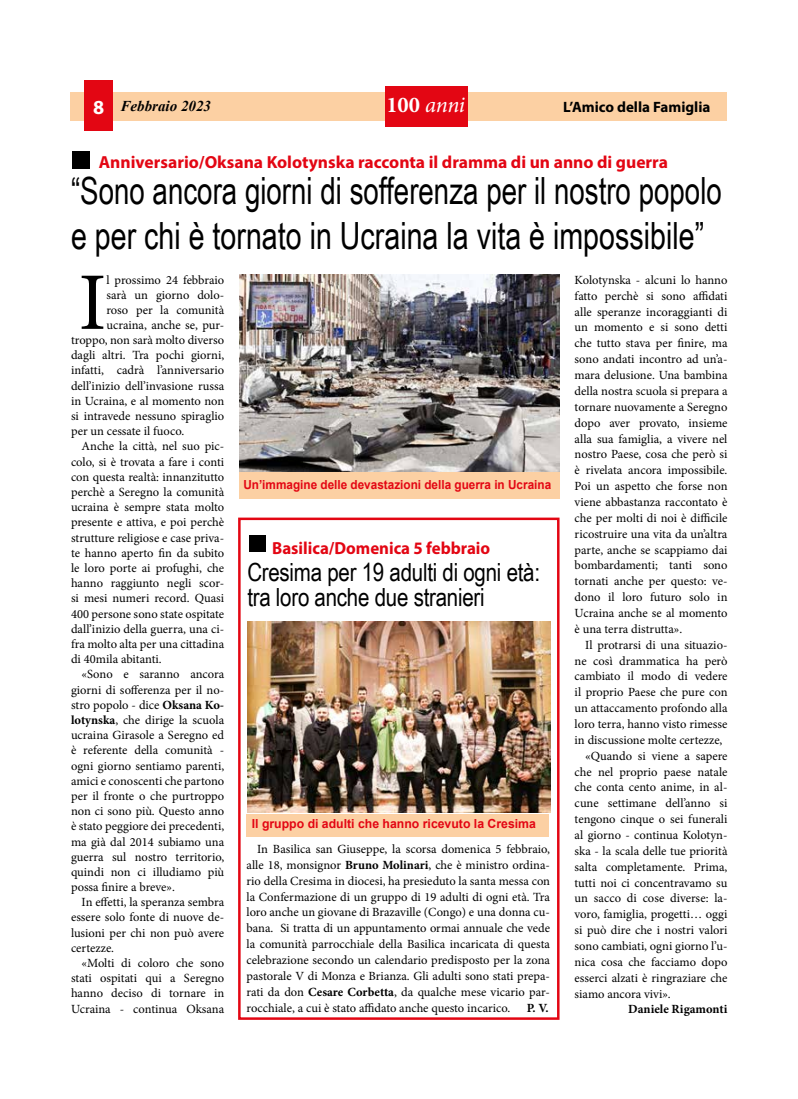
<style>
.page{position:relative;width:798px;height:1099px;background:#fff}
.page>*{position:absolute;margin:0;border:0;box-sizing:border-box;transform-origin:0 0}
.t1{font:81.75px "Minion Pro";color:#000}
.t2{font:37.5px/45px "Arial Narrow";color:#000;scale:.9 1}
.t3{font:25px/25px "Arial Narrow";letter-spacing:-.01em;color:#000}
.t4{font:italic 22.5px "Minion Pro";color:#fff}
.t5{font:700 20px "Myriad Pro";color:#fff}
.t6{font:700 17.5px "Myriad Pro";color:#e30613}
.t7{font:700 17.5px "Myriad Pro";color:#e30613;scale:.96 1}
.t8{font:700 15px "Myriad Pro";color:#000}
.t9{font:italic 700 15px "Times New Roman";color:#000}
.t10{font:12.5px/15.9px "Minion Pro";color:#000;text-align:justify}
.t11{font:700 12.5px "Arial";color:#e30613;scale:.94 1}
.t12{font:700 12.5px "Arial";color:#e30613}
.t13{font:700 12.5px "Minion Pro";color:#000}
.s1{font-weight:700;font-style:normal}
.s2{font-weight:700}
</style>
<div class="page">
<div style="left:71px;top:92px;width:655px;height:28px;background:#fcd0a3"></div>
<div style="left:72px;top:151px;width:17px;height:17px;background:#000"></div>
<img style="left:239px;top:275px;width:320px;height:197px">
<div style="left:239px;top:472px;width:320px;height:27px;background:#fcd0a3"></div>
<div style="left:385px;top:86px;width:82px;height:40px;background:#e30613"></div>
<div style="left:84px;top:80px;width:29px;height:50px;background:#e30613"></div>
<div style="left:238px;top:517px;width:321px;height:502px;border:2px solid #e30613"></div>
<div style="left:249px;top:535px;width:16px;height:17px;background:#000"></div>
<img style="left:247px;top:621px;width:303px;height:192px">
<div style="left:246px;top:814px;width:303px;height:22px;background:#fcd0a3"></div>
<h3 class="t5" style="left:93px;top:94px;width:13px">8</h3>
<h3 class="t4" style="left:386px;top:89px;width:80px"><span class="s1">100</span> anni</h3>
<p class="t9" style="left:120px;top:96px;width:92px">Febbraio 2023</p>
<p class="t8" style="left:563px;top:97px;width:149px">L’Amico della Famiglia</p>
<h3 class="t6" style="left:99px;top:151px;width:570px">Anniversario/Oksana Kolotynska racconta il dramma di un anno di guerra</h3>
<h2 class="t2" style="left:71px;top:167px;width:724px">“Sono ancora giorni di sofferenza per il nostro popolo e per chi è tornato in Ucraina la vita è impossibile”</h2>
<h1 class="t1" style="left:78px;top:248px;width:29px">I</h1>
<p class="t10" style="left:106px;top:272px;width:119px">l prossimo 24 febbraio</p>
<p class="t10" style="left:574px;top:272px;width:154px">Kolotynska - alcuni lo hanno fatto perchè si sono affidati alle speranze incoraggianti di un momento e si sono detti che tutto stava per finire, ma sono andati incontro ad un’a&shy;mara delusione. Una bambina della nostra scuola si prepara a tornare nuovamente a Seregno dopo aver provato, insieme alla sua famiglia, a vivere nel nostro Paese, cosa che però si è rivelata ancora impossibile.<br>Poi un aspetto che forse non viene abbastanza raccontato è che per molti di noi è difficile ricostruire una vita da un’altra parte, anche se scappiamo dai bombardamenti; tanti sono tornati anche per questo: ve&shy;dono il loro futuro solo in Ucraina anche se al momento è una terra distrutta».</p>
<p class="t10" style="left:585px;top:636px;width:144px">Il protrarsi di una situazio-</p>
<p class="t10" style="left:574px;top:652px;width:154px">ne così drammatica ha però</p>
<p class="t10" style="left:574px;top:668px;width:154px">cambiato il modo di vedere</p>
<p class="t10" style="left:574px;top:684px;width:154px">il proprio Paese che pure con</p>
<p class="t10" style="left:574px;top:700px;width:154px">un attaccamento profondo alla</p>
<p class="t10" style="left:574px;top:716px;width:154px">loro terra, hanno visto rimesse</p>
<p class="t10" style="left:574px;top:732px;width:149px">in discussione molte certezze,</p>
<p class="t10" style="left:585px;top:747px;width:144px">«Quando si viene a sapere</p>
<p class="t10" style="left:574px;top:763px;width:154px">che nel proprio paese natale</p>
<p class="t10" style="left:574px;top:779px;width:154px">che conta cento anime, in al-</p>
<p class="t10" style="left:574px;top:795px;width:154px">cune settimane dell’anno si</p>
<p class="t10" style="left:574px;top:811px;width:154px">tengono cinque o sei funerali</p>
<p class="t10" style="left:574px;top:827px;width:154px">al giorno - continua Kolotyn-</p>
<p class="t10" style="left:574px;top:842px;width:154px">ska - la scala delle tue priorità</p>
<p class="t10" style="left:574px;top:858px;width:154px">salta completamente. Prima,</p>
<p class="t10" style="left:574px;top:874px;width:154px">tutti noi ci concentravamo su</p>
<p class="t10" style="left:574px;top:890px;width:154px">un sacco di cose diverse: la-</p>
<p class="t10" style="left:574px;top:906px;width:154px">voro, famiglia, progetti… oggi</p>
<p class="t10" style="left:574px;top:922px;width:154px">si può dire che i nostri valori</p>
<p class="t10" style="left:574px;top:938px;width:154px">sono cambiati, ogni giorno l’u-</p>
<p class="t10" style="left:574px;top:953px;width:154px">nica cosa che facciamo dopo</p>
<p class="t10" style="left:574px;top:969px;width:154px">esserci alzati è ringraziare che</p>
<p class="t10" style="left:574px;top:985px;width:98px">siamo ancora vivi».</p>
<p class="t13" style="left:628px;top:1000px;width:101px">Daniele Rigamonti</p>
<p class="t10" style="left:106px;top:287px;width:119px">sarà un giorno dolo-</p>
<p class="t10" style="left:106px;top:302px;width:119px">roso per la comunità</p>
<p class="t10" style="left:106px;top:317px;width:119px">ucraina, anche se, pur-</p>
<p class="t10" style="left:71px;top:332px;width:155px">troppo, non sarà molto diverso</p>
<p class="t10" style="left:71px;top:347px;width:155px">dagli altri. Tra pochi giorni,</p>
<p class="t10" style="left:71px;top:362px;width:155px">infatti, cadrà l’anniversario</p>
<p class="t10" style="left:71px;top:378px;width:155px">dell’inizio dell’invasione russa</p>
<p class="t10" style="left:71px;top:393px;width:155px">in Ucraina, e al momento non</p>
<p class="t10" style="left:71px;top:408px;width:155px">si intravede nessuno spiraglio</p>
<p class="t10" style="left:71px;top:423px;width:115px">per un cessate il fuoco.</p>
<p class="t10" style="left:82px;top:438px;width:144px">Anche la città, nel suo pic-</p>
<p class="t10" style="left:71px;top:454px;width:155px">colo, si è trovata a fare i conti</p>
<p class="t10" style="left:71px;top:469px;width:155px">con questa realtà: innanzitutto</p>
<p class="t10" style="left:71px;top:484px;width:155px">perchè a Seregno la comunità</p>
<p class="t10" style="left:71px;top:499px;width:155px">ucraina è sempre stata molto</p>
<p class="t10" style="left:71px;top:514px;width:155px">presente e attiva, e poi perchè</p>
<p class="t10" style="left:71px;top:529px;width:155px">strutture religiose e case priva-</p>
<p class="t10" style="left:71px;top:545px;width:155px">te hanno aperto fin da subito</p>
<p class="t10" style="left:71px;top:560px;width:155px">le loro porte ai profughi, che</p>
<p class="t10" style="left:71px;top:575px;width:155px">hanno raggiunto negli scor-</p>
<p class="t10" style="left:71px;top:590px;width:155px">si mesi numeri record. Quasi</p>
<p class="t10" style="left:71px;top:605px;width:155px">400 persone sono state ospitate</p>
<p class="t10" style="left:71px;top:621px;width:155px">dall’inizio della guerra, una ci-</p>
<p class="t10" style="left:71px;top:636px;width:155px">fra molto alta per una cittadina</p>
<p class="t10" style="left:71px;top:651px;width:92px">di 40mila abitanti.</p>
<p class="t10" style="left:82px;top:666px;width:144px">«Sono e saranno ancora</p>
<p class="t10" style="left:71px;top:681px;width:155px">giorni di sofferenza per il no-</p>
<p class="t10" style="left:71px;top:697px;width:155px">stro popolo - dice <span class="s2">Oksana Ko-</span></p>
<p class="t10" style="left:71px;top:712px;width:155px"><span class="s2">lotynska</span>, che dirige la scuola</p>
<p class="t10" style="left:71px;top:727px;width:155px">ucraina Girasole a Seregno ed</p>
<p class="t10" style="left:71px;top:742px;width:155px">è referente della comunità -</p>
<p class="t10" style="left:71px;top:757px;width:155px">ogni giorno sentiamo parenti,</p>
<p class="t10" style="left:71px;top:772px;width:155px">amici e conoscenti che partono</p>
<p class="t10" style="left:71px;top:788px;width:155px">per il fronte o che purtroppo</p>
<p class="t10" style="left:71px;top:803px;width:155px">non ci sono più. Questo anno</p>
<p class="t10" style="left:71px;top:818px;width:155px">è stato peggiore dei precedenti,</p>
<p class="t10" style="left:71px;top:833px;width:155px">ma già dal 2014 subiamo una</p>
<p class="t10" style="left:71px;top:848px;width:155px">guerra sul nostro territorio,</p>
<p class="t10" style="left:71px;top:864px;width:155px">quindi non ci illudiamo più</p>
<p class="t10" style="left:71px;top:879px;width:105px">possa finire a breve».</p>
<p class="t10" style="left:82px;top:894px;width:144px">In effetti, la speranza sembra</p>
<p class="t10" style="left:71px;top:909px;width:155px">essere solo fonte di nuove de-</p>
<p class="t10" style="left:71px;top:924px;width:155px">lusioni per chi non può avere</p>
<p class="t10" style="left:71px;top:940px;width:45px">certezze.</p>
<p class="t10" style="left:82px;top:955px;width:144px">«Molti di coloro che sono</p>
<p class="t10" style="left:71px;top:970px;width:155px">stati ospitati qui a Seregno</p>
<p class="t10" style="left:71px;top:985px;width:155px">hanno deciso di tornare in</p>
<p class="t10" style="left:71px;top:1000px;width:155px">Ucraina - continua Oksana</p>
<p class="t11" style="left:243px;top:477px;width:329px">Un’immagine delle devastazioni della guerra in Ucraina</p>
<h3 class="t7" style="left:272px;top:537px;width:229px">Basilica/Domenica 5 febbraio</h3>
<h3 class="t3" style="left:247px;top:559px;width:294px">Cresima per 19 adulti di ogni età: tra loro anche due stranieri</h3>
<p class="t12" style="left:252px;top:815px;width:285px">Il gruppo di adulti che hanno ricevuto la Cresima</p>
<p class="t10" style="left:246px;top:841px;width:305px;text-indent:11px">In Basilica san Giuseppe, la scorsa domenica 5 febbraio, alle 18, monsignor <span class="s2">Bruno Molinari</span>, che è ministro ordina&shy;rio della Cresima in diocesi, ha presieduto la santa messa con la Confermazione di un gruppo di 19 adulti di ogni età. Tra loro anche un giovane di Brazaville (Congo) e una donna cu&shy;bana. Si tratta di un appuntamento ormai annuale che vede la comunità parrocchiale della Basilica incaricata di questa celebrazione secondo un calendario predisposto per la zona pastorale V di Monza e Brianza. Gli adulti sono stati prepa&shy;rati da don <span class="s2">Cesare Corbetta</span>, da qualche mese vicario par&shy;rocchiale, a cui è stato affidato anche questo incarico.</p>
<p class="t13" style="left:526px;top:999px;width:23px">P. V.</p>
</div>
